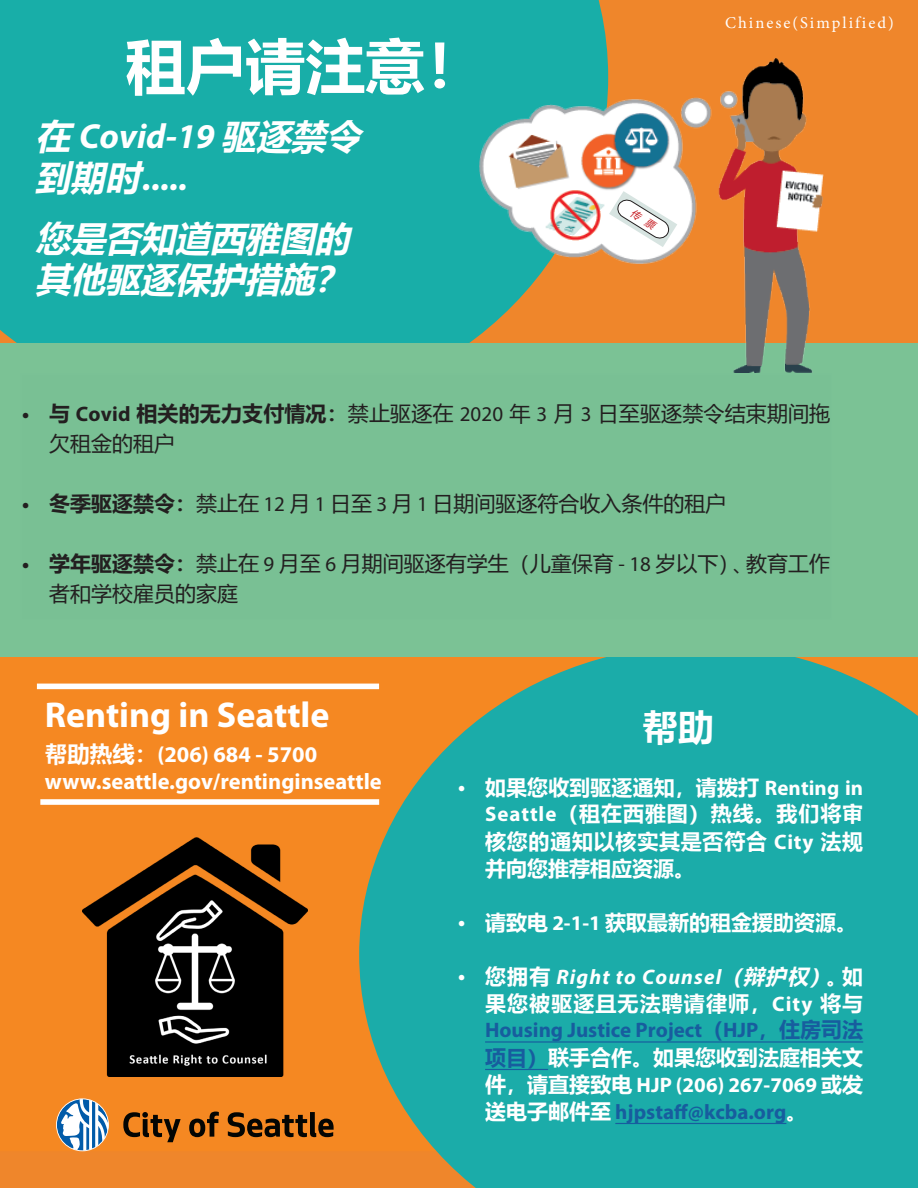
<style>
.page{position:relative;width:918px;height:1188px;background:#fff}
.page>*{position:absolute;margin:0;border:0;box-sizing:border-box;transform-origin:0 0}
.t1{font:700 59.85px "Microsoft Ya Hei";color:#fff}
.t2{font:700 36px "Myriad Pro";color:#fff}
.t3{font:700 36px "Microsoft Ya Hei";color:#fff}
.t4{font:italic 700 34.8px/41.8px "Myriad Pro";color:#fff}
.t5{font:italic 700 34.8px/41.8px "Microsoft Ya Hei";color:#fff}
.t6{font:700 22.5px/27px "Myriad Pro";color:#fff}
.t7{font:21px/30px "Microsoft Ya Hei";color:#231f20}
.t8{font:700 21px/27px "Microsoft Ya Hei";letter-spacing:.005em;color:#fff;text-align:justify}
.t9{font:700 21px/27px "Myriad Pro";color:#175d9e}
.t10{font:italic 700 21px "Myriad Pro";letter-spacing:.055em;color:#fff}
.t11{font:700 21px "Microsoft Ya Hei";letter-spacing:.05em;color:#fff}
.t12{font:16.5px "Minion Pro";letter-spacing:.12em;color:#fff}
.s1{font-family:"Microsoft Ya Hei"}
.s2{font-family:"Myriad Pro";font-weight:700}
.s3{font-weight:700}
.s4{font-family:"Myriad Pro"}
.s5{font-style:normal}
.s6{font-family:"Microsoft Ya Hei";font-style:normal}
.s7{color:#175d9e}
.s8{font-family:"Microsoft Ya Hei";color:#fff}
.s9{color:#fff}
</style>
<div class="page">
<div style="left:0;top:10px;width:918px;height:1178px;background:#f58822"></div>
<svg style="left:359px;top:657px;width:559px;height:441px;background:#30a89b"></svg>
<hr style="left:485px;top:1041px;width:378px;height:2px;background:#175d9e">
<hr style="left:485px;top:1069px;width:63px;height:1px;background:#175d9e">
<div style="left:608px;top:0;width:310px;height:10px;background:#ef862b"></div>
<div style="left:0;top:0;width:608px;height:343px;background:#18aea8"></div>
<div style="left:0;top:343px;width:918px;height:314px;background:#7bc295"></div>
<div style="left:40px;top:799px;width:339px;height:6px;background:#fff"></div>
<div style="left:37px;top:684px;width:342px;height:5px;background:#fff"></div>
<svg style="left:56px;top:1098px;width:862px;height:90px"></svg>
<img style="left:82px;top:837px;width:225px;height:239px">
<img style="left:480px;top:58px;width:344px;height:315px">
<svg style="left:609px;top:191px;width:68px;height:56px;background:#eff2f1"></svg>
<h1 class="t1" style="left:126px;top:24px;width:360px">租户请注意！</h1>
<h3 class="t4" style="left:35px;top:114px;width:337px"><span class="s1">在</span> Covid-19 <span class="s1">驱逐禁令到期时</span>.....</h3>
<h3 class="t5" style="left:36px;top:216px;width:325px">您是否知道西雅图的其他驱逐保护措施？</h3>
<p class="t12" style="left:725px;top:12px;width:170px">Chinese(Simplified)</p>
<p class="t7" style="left:49px;top:398px;width:783px;text-indent:-27px"><span class="s2">•</span> <span class="s3">与</span> <span class="s2">Covid</span> <span class="s3">相关的无力支付情况：</span>禁止驱逐在 <span class="s4">2020</span> 年 <span class="s4">3</span> 月 <span class="s4">3</span> 日至驱逐禁令结束期间拖欠租金的租户</p>
<p class="t7" style="left:22px;top:488px;width:706px"><span class="s2">•</span> <span class="s3">冬季驱逐禁令：</span>禁止在 <span class="s4">12</span> 月 <span class="s4">1</span> 日至 <span class="s4">3</span> 月 <span class="s4">1</span> 日期间驱逐符合收入条件的租户</p>
<p class="t7" style="left:49px;top:548px;width:783px;text-indent:-27px"><span class="s2">•</span> <span class="s3">学年驱逐禁令：</span>禁止在 <span class="s4">9</span> 月至 <span class="s4">6</span> 月期间驱逐有学生（儿童保育 <span class="s4">- 18</span> 岁以下）、教育工作者和学校雇员的家庭</p>
<h2 class="t2" style="left:45px;top:691px;width:286px">Renting in Seattle</h2>
<p class="t6" style="left:45px;top:740px;width:338px"><span class="s1">帮助热线：</span>(206) 684 - 5700 www.seattle.gov/rentinginseattle</p>
<h2 class="t3" style="left:642px;top:702px;width:73px">帮助</h2>
<p class="t8" style="left:485px;top:773px;width:380px;text-indent:-27px"><span class="s4">•</span> 如果您收到驱逐通知，请拨打 <span class="s4">Renting in Seattle</span>（租在西雅图）热线。我们将审核您的通知以核实其是否符合 <span class="s4">City</span> 法规并向您推荐相应资源。</p>
<p class="t8" style="left:458px;top:908px;width:400px"><span class="s4">•</span> 请致电 <span class="s4">2-1-1</span> 获取最新的租金援助资源。</p>
<p class="t10" style="left:458px;top:963px;width:407px"><span class="s5">•</span> <span class="s6">您拥有</span> Right to Counsel<span class="s1">（辩护权）</span><span class="s6">。如</span></p>
<p class="t11" style="left:485px;top:989px;width:380px">果您被驱逐且无法聘请律师，<span class="s4">City</span> 将与</p>
<p class="t9" style="left:485px;top:1016px;width:380px">Housing Justice Project<span class="s1">（</span>HJP<span class="s1">，住房司法</span></p>
<p class="t8" style="left:485px;top:1043px;width:380px"><span class="s7">项目）</span>联手合作。如果您收到法庭相关文</p>
<p class="t9" style="left:485px;top:1071px;width:380px"><span class="s8">件，请直接致电</span> <span class="s9">HJP (206) 267-7069</span> <span class="s8">或发送电子邮件至</span> hjpstaff@kcba.org<span class="s8">。</span></p>
</div>
